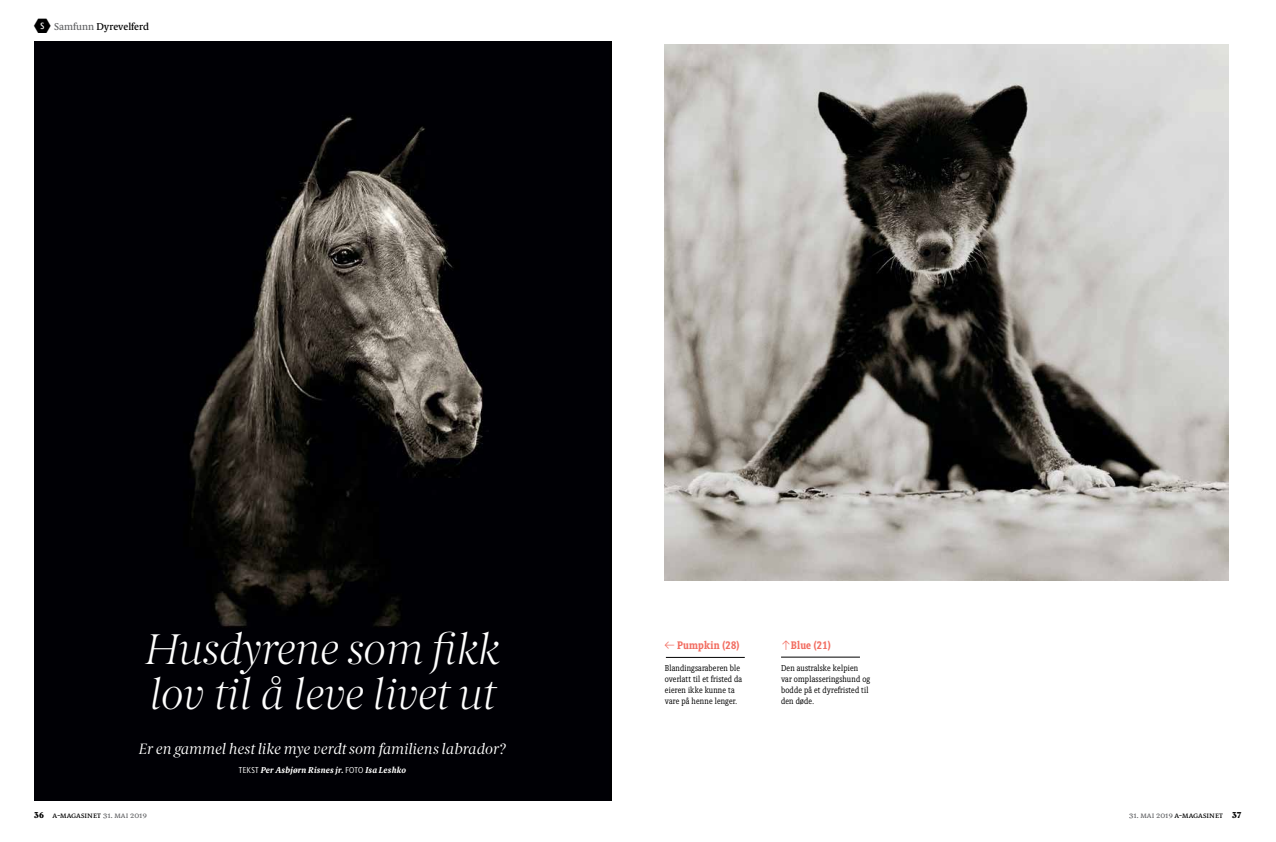
<style>
.page{position:relative;width:1276px;height:842px;background:#fff}
.page>*{position:absolute;margin:0;border:0;box-sizing:border-box;transform-origin:0 0}
.t1{font:italic 300 43px/45px "Berlingske Serif PRO";letter-spacing:-.01em;color:#fff}
.t2{font:italic 15px "Berlingske Serif PRO";letter-spacing:-.01em;color:#fff}
.t3{font:700 11px "Berlingske Slab Cn PRO";letter-spacing:.02em;color:#f26d61}
.t4{font:500 10px "Berlingske Serif Tx PRO";color:#000}
.t5{font:8.6px/11px "Berlingske Slab Cn PRO";letter-spacing:.02em;color:#000}
.t6{font:8.6px "Berlingske Serif Tx PRO";color:#000}
.t7{font:italic 700 8.6px "Berlingske Serif Tx PRO";letter-spacing:.02em;color:#fff}
.s1{font-family:"Amag Pi";font-weight:400;font-size:20.8px}
.s2{color:#636466}
.s3{font-family:"Berlingske Sans Cn PRO";font-weight:400;font-style:normal}
.s4{font-weight:400}
.s5{font-weight:900}
</style>
<div class="page">
<img style="left:34px;top:41px;width:577px;height:759px">
<img style="left:665px;top:45px;width:563px;height:535px">
<hr style="left:666px;top:657px;width:79px;height:1px;background:#000">
<hr style="left:781px;top:657px;width:79px;height:1px;background:#000">
<p class="t4" style="left:34px;top:19px;width:116px"><span class="s1">S</span> <span class="s2">Samfunn</span> Dyrevelferd</p>
<h1 class="t1" style="left:146px;top:626px;width:355px">Husdyrene som fikk lov til å leve livet ut</h1>
<h2 class="t2" style="left:139px;top:738px;width:368px">Er en gammel hest like mye verdt som familiens labrador?</h2>
<p class="t7" style="left:239px;top:764px;width:169px"><span class="s3">TEKST</span> Per Asbjørn Risnes jr. <span class="s3">FOTO</span> Isa Leshko</p>
<p class="t3" style="left:665px;top:637px;width:76px"><span class="s4">←</span> Pumpkin (28)</p>
<p class="t5" style="left:665px;top:662px;width:79px">Blandingsaraberen ble overlatt til et fristed da eieren ikke kunne ta vare på henne lenger.</p>
<p class="t3" style="left:781px;top:637px;width:52px"><span class="s4">↑</span>Blue (21)</p>
<p class="t5" style="left:781px;top:662px;width:91px">Den australske kelpien var omplasseringshund og bodde på et dyrefristed til den døde.</p>
<p class="t6" style="left:34px;top:809px;width:114px"><span class="s5">36</span> a-magasinet <span class="s2">31. mai 2019</span></p>
<p class="t6" style="left:1129px;top:809px;width:114px"><span class="s2">31. mai 2019</span> a-magasinet <span class="s5">37</span></p>
</div>
